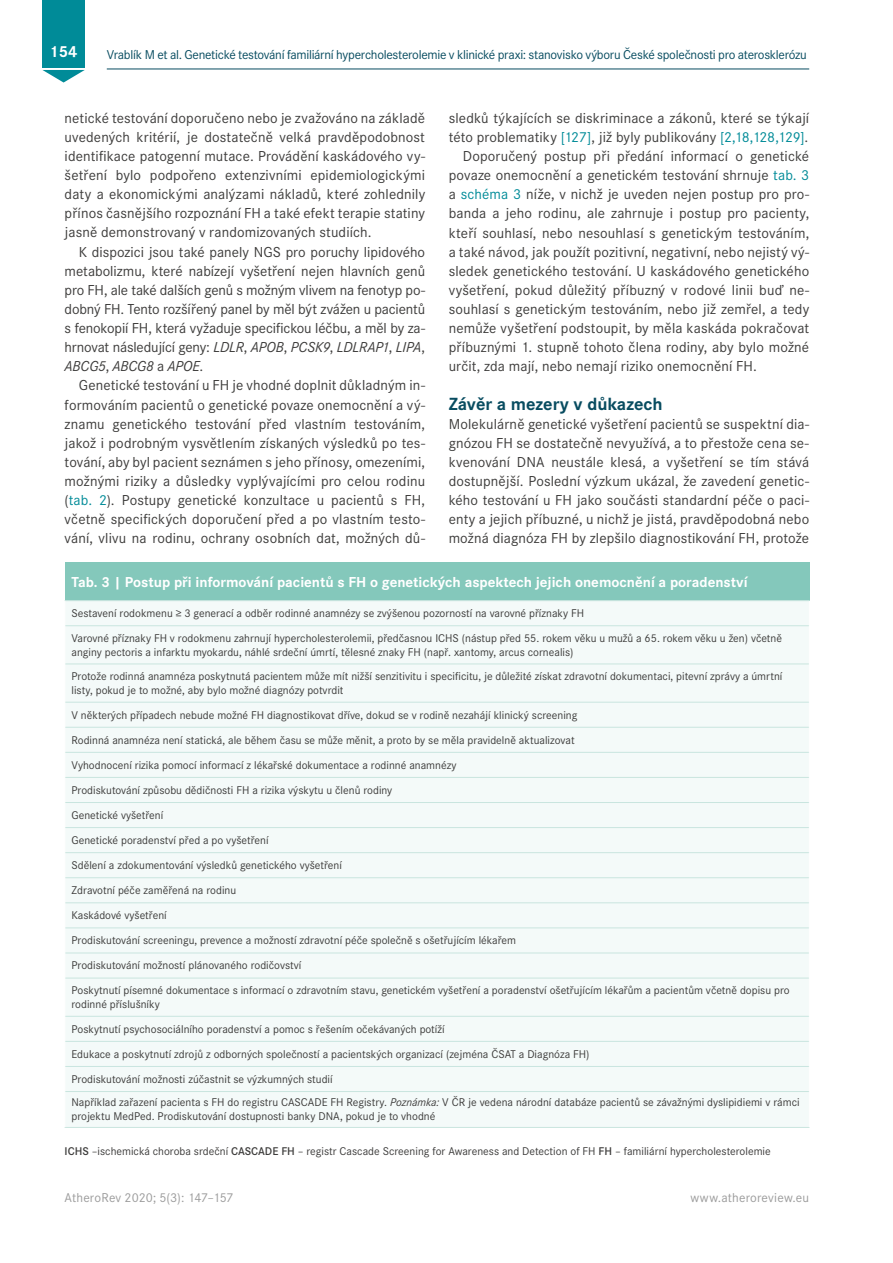
<style>
.page{position:relative;width:893px;height:1263px;background:#fff}
.page>*{position:absolute;margin:0;border:0;box-sizing:border-box;transform-origin:0 0}
.t1{font:700 18.3px "Corporate S Pro";color:#084c60}
.t2{font:700 16.65px "Corporate S Pro";color:#fff}
.t3{font:15px/19px "Corporate S Pro";letter-spacing:.01em;color:#3d3c3b;text-align:justify}
.t4{font:700 15px "Corporate S Pro";color:#fff}
.t5{font:13.35px "Corporate S Pro";letter-spacing:-.02em;color:#084c60}
.t6{font:13.35px "Corporate S Pro";letter-spacing:.01em;color:#9c9c9c}
.t7{font:11.7px/25px "Corporate S Pro";color:#3d3c3b}
.s1{color:#008b98}
.s2{font-style:italic}
.s3{font-weight:600}
</style>
<div class="page">
<hr style="left:107px;top:69px;width:702px;height:1px;background:#084c60">
<svg style="left:42px;top:70px;width:43px;height:13px"></svg>
<div style="left:42px;top:0;width:43px;height:68px;background:#008b98"></div>
<div style="left:65px;top:562px;width:744px;height:39px;background:#84c8bb"></div>
<div style="left:66px;top:601px;width:743px;height:526px;background:#f4faf9"></div>
<hr style="left:65px;top:600px;width:744px;height:1px;background:#c9e5df">
<hr style="left:65px;top:625px;width:744px;height:1px;background:#c9e5df">
<hr style="left:65px;top:664px;width:744px;height:1px;background:#c9e5df">
<hr style="left:65px;top:702px;width:744px;height:1px;background:#c9e5df">
<hr style="left:65px;top:727px;width:744px;height:1px;background:#c9e5df">
<hr style="left:65px;top:752px;width:744px;height:1px;background:#c9e5df">
<hr style="left:65px;top:777px;width:744px;height:1px;background:#c9e5df">
<hr style="left:65px;top:802px;width:744px;height:1px;background:#c9e5df">
<hr style="left:65px;top:827px;width:744px;height:1px;background:#c9e5df">
<hr style="left:65px;top:852px;width:744px;height:1px;background:#c9e5df">
<hr style="left:65px;top:877px;width:744px;height:1px;background:#c9e5df">
<hr style="left:65px;top:903px;width:744px;height:1px;background:#c9e5df">
<hr style="left:65px;top:928px;width:744px;height:1px;background:#c9e5df">
<hr style="left:65px;top:953px;width:744px;height:1px;background:#c9e5df">
<hr style="left:65px;top:978px;width:744px;height:1px;background:#c9e5df">
<hr style="left:65px;top:1016px;width:744px;height:1px;background:#c9e5df">
<hr style="left:65px;top:1041px;width:744px;height:1px;background:#c9e5df">
<hr style="left:65px;top:1066px;width:744px;height:1px;background:#c9e5df">
<hr style="left:65px;top:1091px;width:744px;height:1px;background:#c9e5df">
<hr style="left:65px;top:1127px;width:744px;height:1px;background:#c9e5df">
<hr style="left:65px;top:664px;width:1px;height:38px;background:#fff">
<svg style="left:65px;top:702px;width:1px;height:276px"></svg>
<hr style="left:65px;top:978px;width:1px;height:38px;background:#fff">
<p class="t2" style="left:49px;top:45px;width:30px">154</p>
<p class="t5" style="left:107px;top:49px;width:701px">Vrablík M et al. Genetické testování familiární hypercholesterolemie v klinické praxi: stanovisko výboru České společnosti pro aterosklerózu</p>
<p class="t3" style="left:449px;top:109px;width:362px">sledků týkajících se diskriminace a zákonů, které se týkají</p>
<p class="t3" style="left:449px;top:128px;width:361px">této problematiky <span class="s1">[127]</span>, již byly publikovány <span class="s1">[2,18,128,129]</span>.</p>
<p class="t3" style="left:463px;top:147px;width:348px">Doporučený postup při předání informací o genetické</p>
<p class="t3" style="left:449px;top:167px;width:362px">po vaze onemocnění a genetickém testování shrnuje <span class="s1">tab. 3</span></p>
<p class="t3" style="left:449px;top:186px;width:362px">a <span class="s1">schéma 3</span> níže, v nichž je uveden nejen postup pro pro-</p>
<p class="t3" style="left:449px;top:205px;width:362px">banda a jeho rodinu, ale zahrnuje i postup pro pacienty,</p>
<p class="t3" style="left:449px;top:224px;width:362px">kteří souhlasí, nebo nesouhlasí s genetickým testováním,</p>
<p class="t3" style="left:449px;top:243px;width:362px">a také návod, jak použít pozitivní, negativní, nebo nejistý vý-</p>
<p class="t3" style="left:449px;top:262px;width:362px">sledek genetického testování. U kaskádového genetického</p>
<p class="t3" style="left:449px;top:281px;width:362px">vyšetření, pokud důležitý příbuzný v rodové linii buď ne-</p>
<p class="t3" style="left:449px;top:300px;width:362px">souhlasí s genetickým testováním, nebo již zemřel, a tedy</p>
<p class="t3" style="left:449px;top:320px;width:362px">nemůže vyšetření podstoupit, by měla kaskáda pokračovat</p>
<p class="t3" style="left:449px;top:339px;width:362px">příbuznými 1. stupně tohoto člena rodiny, aby bylo možné</p>
<p class="t3" style="left:449px;top:358px;width:310px">určit, zda mají, nebo nemají riziko onemocnění FH.</p>
<p class="t1" style="left:449px;top:396px;width:216px">Závěr a mezery v důkazech</p>
<p class="t3" style="left:449px;top:415px;width:362px">Molekulárně genetické vyšetření pacientů se suspektní dia&shy;gnózou FH se dostatečně nevyužívá, a to přestože cena se&shy;kvenování DNA neustále klesá, a vyšetření se tím stává dostupnější. Poslední výzkum ukázal, že zavedení genetic&shy;kého testování u FH jako součásti standardní péče o paci&shy;enty a jejich příbuzné, u nichž je jistá, pravděpodobná nebo možná diagnóza FH by zlepšilo diagnostikování FH, protože</p>
<p class="t4" style="left:71px;top:576px;width:678px">Tab. 3 | Postup při informování pacientů s FH o genetických aspektech jejich onemocnění a poradenství</p>
<p class="t7" style="left:71px;top:602px;width:712px;line-height:24.6px">Sestavení rodokmenu ≥ 3 generací a odběr rodinné anamnézy se zvýšenou pozorností na varovné příznaky FH<br>Varovné příznaky FH v rodokmenu zahrnují hypercholesterolemii, předčasnou ICHS (nástup před 55. rokem věku u mužů a 65. rokem věku u žen) včetně</p>
<p class="t7" style="left:71px;top:640px;width:712px;line-height:24.3px">anginy pectoris a infarktu myokardu, náhlé srdeční úmrtí, tělesné znaky FH (např. xantomy, arcus cornealis)<br>Protože rodinná anamnéza poskytnutá pacientem může mít nižší senzitivitu i specificitu, je důležité získat zdravotní dokumentaci, pitevní zprávy a úmrtní</p>
<p class="t7" style="left:71px;top:678px;width:720px">listy, pokud je to možné, aby bylo možné diagnózy potvrdit<br>V některých případech nebude možné FH diagnostikovat dříve, dokud se v rodině nezahájí klinický screening<br>Rodinná anamnéza není statická, ale během času se může měnit, a proto by se měla pravidelně aktualizovat<br>Vyhodnocení rizika pomocí informací z lékařské dokumentace a rodinné anamnézy<br>Prodiskutování způsobu dědičnosti FH a rizika výskytu u členů rodiny<br>Genetické vyšetření<br>Genetické poradenství před a po vyšetření<br>Sdělení a zdokumentování výsledků genetického vyšetření<br>Zdravotní péče zaměřená na rodinu<br>Kaskádové vyšetření<br>Prodiskutování screeningu, prevence a možností zdravotní péče společně s ošetřujícím lékařem<br>Prodiskutování možností plánovaného rodičovství<br>Poskytnutí písemné dokumentace s informací o zdravotním stavu, genetickém vyšetření a poradenství ošetřujícím lékařům a pacientům včetně dopisu pro</p>
<p class="t7" style="left:71px;top:992px;width:519px">rodinné příslušníky<br>Poskytnutí psychosociálního poradenství a pomoc s řešením očekávaných potíží<br>Edukace a poskytnutí zdrojů z odborných společností a pacientských organizací (zejména ČSAT a Diagnóza FH)<br>Prodiskutování možnosti zúčastnit se výzkumných studií</p>
<p class="t7" style="left:71px;top:1096px;width:730px;line-height:14px">Například zařazení pacienta s FH do registru CASCADE FH Registry. <span class="s2">Poznámka:</span> V ČR je vedena národní databáze pacientů se závažnými dyslipidiemi v rámci projektu MedPed. Prodiskutování dostupnosti banky DNA, pokud je to vhodné</p>
<p class="t7" style="left:65px;top:1139px;width:708px"><span class="s3">ICHS</span> –ischemická choroba srdeční <span class="s3">CASCADE FH</span> – registr Cascade Screening for Awareness and Detection of FH <span class="s3">FH</span> – familiární hypercholesterolemie</p>
<p class="t3" style="left:65px;top:109px;width:362px">netické testování doporučeno nebo je zvažováno na základě uvedených kritérií, je dostatečně velká pravděpodobnost identifikace patogenní mutace. Provádění kaskádového vy&shy;šetření bylo podpořeno extenzivními epidemiologickými daty a ekonomickými analýzami nákladů, které zohlednily přínos časnějšího rozpoznání FH a také efekt terapie statiny jasně demonstrovaný v randomizovaných studiích.</p>
<p class="t3" style="left:65px;top:243px;width:362px;text-indent:14px">K dispozici jsou také panely NGS pro poruchy lipidového metabolizmu, které nabízejí vyšetření nejen hlavních genů pro FH, ale také dalších genů s možným vlivem na fenotyp po&shy;dobný FH. Tento rozšířený panel by měl být zvážen u pacientů s fenokopií FH, která vyžaduje specifickou léčbu, a měl by za&shy;hrnovat následující geny: <span class="s2">LDLR</span>, <span class="s2">APOB</span>, <span class="s2">PCSK9</span>, <span class="s2">LDLRAP1</span>, <span class="s2">LIPA</span>, <span class="s2">ABCG5</span>, <span class="s2">ABCG8</span> a <span class="s2">APOE</span>.</p>
<p class="t3" style="left:65px;top:377px;width:362px;text-indent:14px">Genetické testování u FH je vhodné doplnit důkladným in&shy;formováním pacientů o genetické povaze onemocnění a vý&shy;znamu genetického testování před vlastním testováním, jakož i podrobným vysvětlením získaných výsledků po tes&shy;tování, aby byl pacient seznámen s jeho přínosy, omezeními, možnými riziky a důsledky vyplývajícími pro celou rodinu (<span class="s1">tab. 2</span>). Postupy genetické konzultace u pacientů s FH, včetně specifických doporučení před a po vlastním testo&shy;vání, vlivu na rodinu, ochrany osobních dat, možných dů-</p>
<p class="t6" style="left:65px;top:1193px;width:171px">AtheroRev 2020; 5(3): 147–157</p>
<p class="t6" style="left:690px;top:1193px;width:120px">www.atheroreview.eu</p>
</div>
